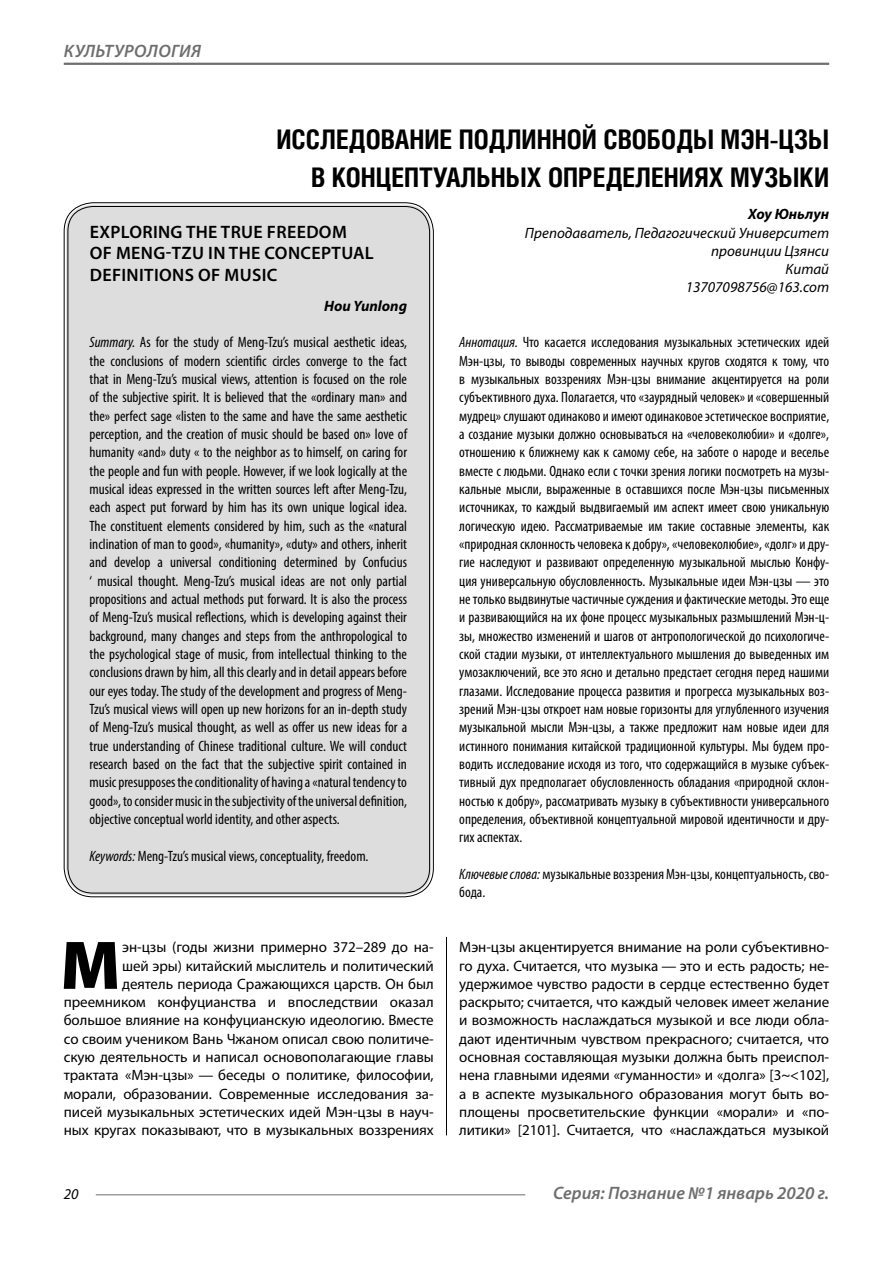
<style>
.page{position:relative;width:893px;height:1263px;background:#fff}
.page>*{position:absolute;margin:0;border:0;box-sizing:border-box;transform-origin:0 0}
.Bukvica{font:900 69.3px "Myriad Pro";color:#000}
.Header{font:700 27px/37.5px "Helios Cond C";color:#000;text-align:right}
.Header-eng{font:600 18px/21.6px "Myriad Pro";letter-spacing:.02em;color:#000}
.t1{font:italic 600 18px "Myriad Pro";color:#6e6e6e}
.Annotation-rus{font:condensed 15px/18.3px "Myriad Pro";color:#000;text-align:justify}
.Annotation-eng{font:condensed 15px/18.3px "Myriad Pro";color:#000;text-align:justify}
.Bukvica-2{font:15px/18.3px "Myriad Pro";letter-spacing:-.005em;color:#000;text-align:right}
.Author-doc{font:italic 15px/18.3px "Myriad Pro";color:#000;text-align:right}
.Author-email{font:italic 15px "Myriad Pro";color:#000}
.Author-eng{font:italic 700 15px "Myriad Pro";color:#000}
.Author{font:italic 700 15px "Myriad Pro";color:#000}
.s1{font-style:italic}
</style>
<div class="page">
<hr style="left:446px;top:128px;width:1px;height:1007px;background:#000">
<div style="left:43px;top:0;width:786px;height:937px;background:#fff"></div>
<div style="left:66px;top:205px;width:365px;height:690px;background:#ddd;border-radius:27px"></div>
<hr style="left:64px;top:63px;width:765px;height:2px;background:#6e6e6e">
<hr style="left:96px;top:1194px;width:429px;height:1px;background:#6e6e6e">
<p class="t1" style="left:64px;top:39px;width:73px">Культурологи</p>
<p class="t1" style="left:191px;top:39px;width:11px">я</p>
<p class="Header" style="left:276px;top:120px;width:554px">ИССЛЕДОВАНИЕ ПОДЛИННОЙ СВОБОДЫ МЭН-ЦЗЫ<br>В КОНЦЕПТУАЛЬНЫХ ОПРЕДЕЛЕНИЯХ МУЗЫКИ</p>
<p class="Author" style="left:748px;top:204px;width:83px">Хоу Юньлун</p>
<p class="Author-doc" style="left:525px;top:223px;width:306px">Преподаватель, Педагогический Университет провинции Цзянси</p>
<p class="Author-doc" style="left:785px;top:260px;width:45px">Китай</p>
<p class="Author-email" style="left:686px;top:278px;width:145px">13707098756@163.com</p>
<p class="Header-eng" style="left:90px;top:220px;width:286px">EXPLORING THE TRUE FREEDOM<br>OF MENG-TZU IN THE CONCEPTUAL<br>DEFINITIONS OF MUSIC</p>
<p class="Author-eng" style="left:324px;top:296px;width:85px">Hou Yunlong</p>
<p class="Annotation-eng" style="left:90px;top:333px;width:319px"><span class="s1">Summary.</span> As for the study of Meng-Tzu’s musical aesthetic ideas, the conclusions of modern scientific circles converge to the fact that in Meng-Tzu’s musical views, attention is focused on the role of the subjective spirit. It is believed that the «ordinary man» and the» perfect sage «listen to the same and have the same aesthetic perception, and the creation of music should be based on» love of humanity «and» duty « to the neighbor as to himself, on caring for the people and fun with people. However, if we look logically at the musical ideas expressed in the written sources left after Meng-Tzu, each aspect put forward by him has its own unique logical idea.<br>The constituent elements considered by him, such as the «natural inclination of man to good», «humanity», «duty» and others, inherit and develop a universal conditioning determined by Confucius ‘ musical thought. Meng-Tzu’s musical ideas are not only partial propositions and actual methods put forward. It is also the process of Meng-Tzu’s musical reflections, which is developing against their background, many changes and steps from the anthropological to the psychological stage of music, from intellectual thinking to the conclusions drawn by him, all this clearly and in detail appears before our eyes today. The study of the development and progress of Meng-Tzu’s musical views will open up new horizons for an in-depth study of Meng-Tzu’s musical thought, as well as offer us new ideas for a true understanding of Chinese traditional culture. We will conduct research based on the fact that the subjective spirit contained in music presupposes the conditionality of having a «natural tendency to good», to consider music in the subjectivity of the universal definition, objective conceptual world identity, and other aspects.</p>
<p class="Annotation-eng" style="left:90px;top:846px;width:280px"><span class="s1">Keywords:</span> Meng-Tzu’s musical views, conceptuality, freedom.</p>
<p class="Annotation-rus" style="left:459px;top:333px;width:371px"><span class="s1">Аннотация.</span> Что касается исследования музыкальных эстетических идей Мэн-цзы, то выводы современных научных кругов сходятся к тому, что в музыкальных воззрениях Мэн-цзы внимание акцентируется на роли субъективного духа. Полагается, что «заурядный человек» и «совершенный мудрец» слушают одинаково и имеют одинаковое эстетическое восприятие, а создание музыки должно основываться на «человеколюбии» и «долге», отношению к ближнему как к самому себе, на заботе о народе и веселье вместе с людьми. Однако если с точки зрения логики посмотреть на музы&shy;кальные мысли, выраженные в оставшихся после Мэн-цзы письменных источниках, то каждый выдвигаемый им аспект имеет свою уникальную логическую идею. Рассматриваемые им такие составные элементы, как «природная склонность человека к добру», «человеколюбие», «долг» и дру&shy;гие наследуют и развивают определенную музыкальной мыслью Конфу&shy;ция универсальную обусловленность. Музыкальные идеи Мэн-цзы — это не только выдвинутые частичные суждения и фактические методы. Это еще и развивающийся на их фоне процесс музыкальных размышлений Мэн-ц&shy;зы, множество изменений и шагов от антропологической до психологиче&shy;ской стадии музыки, от интеллектуального мышления до выведенных им умозаключений, все это ясно и детально предстает сегодня перед нашими глазами. Исследование процесса развития и прогресса музыкальных воз&shy;зрений Мэн-цзы откроет нам новые горизонты для углубленного изучения музыкальной мысли Мэн-цзы, а также предложит нам новые идеи для истинного понимания китайской традиционной культуры. Мы будем про&shy;водить исследование исходя из того, что содержащийся в музыке субъек&shy;тивный дух предполагает обусловленность обладания «природной склон&shy;ностью к добру», рассматривать музыку в субъективности универсального определения, объективной концептуальной мировой идентичности и дру&shy;гих аспектах.</p>
<p class="Annotation-rus" style="left:459px;top:864px;width:371px"><span class="s1">Ключевые слова:</span> музыкальные воззрения Мэн-цзы, концептуальность, сво&shy;бода.</p>
<p class="Bukvica-2" style="left:64px;top:938px;width:371px">эн-цзы (годы жизни примерно 372–289 до на-<br>шей эры) китайский мыслитель и политический<br>деятель периода Сражающихся царств. Он был преемником конфуцианства и впоследствии оказал большое влияние на конфуцианскую идеологию. Вместе со своим учеником Вань Чжаном описал свою политиче&shy;скую деятельность и написал основополагающие главы трактата «Мэн-цзы» — беседы о политике, философии, морали, образовании. Современные исследования за&shy;писей музыкальных эстетических идей Мэн-цзы в науч&shy;ных кругах показывают, что в музыкальных воззрениях</p>
<p class="Bukvica-2" style="left:459px;top:938px;width:371px;text-align:justify">Мэн-цзы акцентируется внимание на роли субъективно&shy;го духа. Считается, что музыка — это и есть радость; не&shy;удержимое чувство радости в сердце естественно будет раскрыто; считается, что каждый человек имеет желание и возможность наслаждаться музыкой и все люди обла&shy;дают идентичным чувством прекрасного; считается, что основная составляющая музыки должна быть преиспол&shy;нена главными идеями «гуманности» и «долга» [3~&lt;102], а в аспекте музыкального образования могут быть во&shy;площены просветительские функции «морали» и «по&shy;литики» [2101]. Считается, что «наслаждаться музыкой</p>
<p class="Bukvica" style="left:60px;top:919px;width:62px">М</p>
<p class="Author-doc" style="left:64px;top:1185px;width:16px">20</p>
<p class="t1" style="left:553px;top:1182px;width:278px">Серия: Познание №1 январь 2020 г.</p>
</div>
